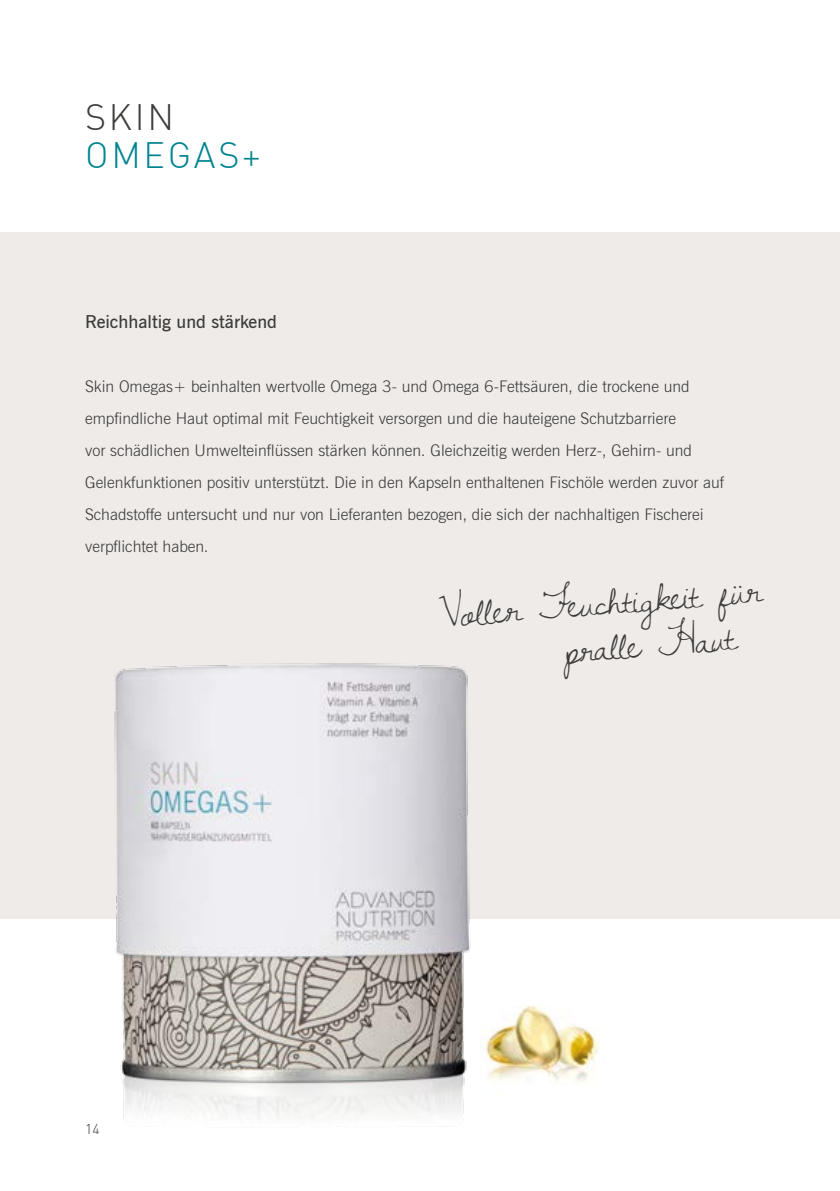
<style>
.page{position:relative;width:840px;height:1191px;background:#fff}
.page>*{position:absolute;margin:0;border:0;box-sizing:border-box;transform-origin:0 0}
.t1{font:40px "Dawningofa New Day";color:#3c3c3b}
.t2{font:300 36px "DIN";letter-spacing:.075em;color:#008390}
.t3{font:300 36px "DIN";color:#3c3c3b}
.t4{font:600 18px "News Gothic BT";color:#3c3c3b}
.t5{font:300 16px/32px "News Gothic BT";color:#3c3c3b}
.t6{font:300 14px "DIN";color:#3c3c3b}
</style>
<div class="page">
<div style="left:0;top:232px;width:839px;height:686px;background:#efebe9"></div>
<img style="left:68px;top:663px;width:460px;height:457px">
<div style="left:467px;top:975px;width:149px;height:149px;background:#fff"></div>
<img style="left:480px;top:1005px;width:119px;height:77px">
<h2 class="t3" style="left:85px;top:95px;width:90px">SKIN</h2>
<h2 class="t2" style="left:85px;top:133px;width:177px">OMEGAS+</h2>
<p class="t4" style="left:85px;top:311px;width:193px">Reichhaltig und stärkend</p>
<p class="t5" style="left:85px;top:370px;width:640px">Skin Omegas+ beinhalten wertvolle Omega 3- und Omega 6-Fettsäuren, die trockene und empfindliche Haut optimal mit Feuchtigkeit versorgen und die hauteigene Schutzbarriere<br>vor schädlichen Umwelteinflüssen stärken können. Gleichzeitig werden Herz-, Gehirn- und Gelenkfunktionen positiv unterstützt. Die in den Kapseln enthaltenen Fischöle werden zuvor auf Schadstoffe untersucht und nur von Lieferanten bezogen, die sich der nachhaltigen Fischerei verpflichtet haben.</p>
<p class="t6" style="left:85px;top:1120px;width:16px">14</p>
<h1 class="t1" style="left:437px;top:591px;width:324px;rotate:-5deg">Voller Feuchtigkeit für</h1>
<h1 class="t1" style="left:562px;top:626px;width:174px;rotate:-5deg">pralle Haut</h1>
</div>
